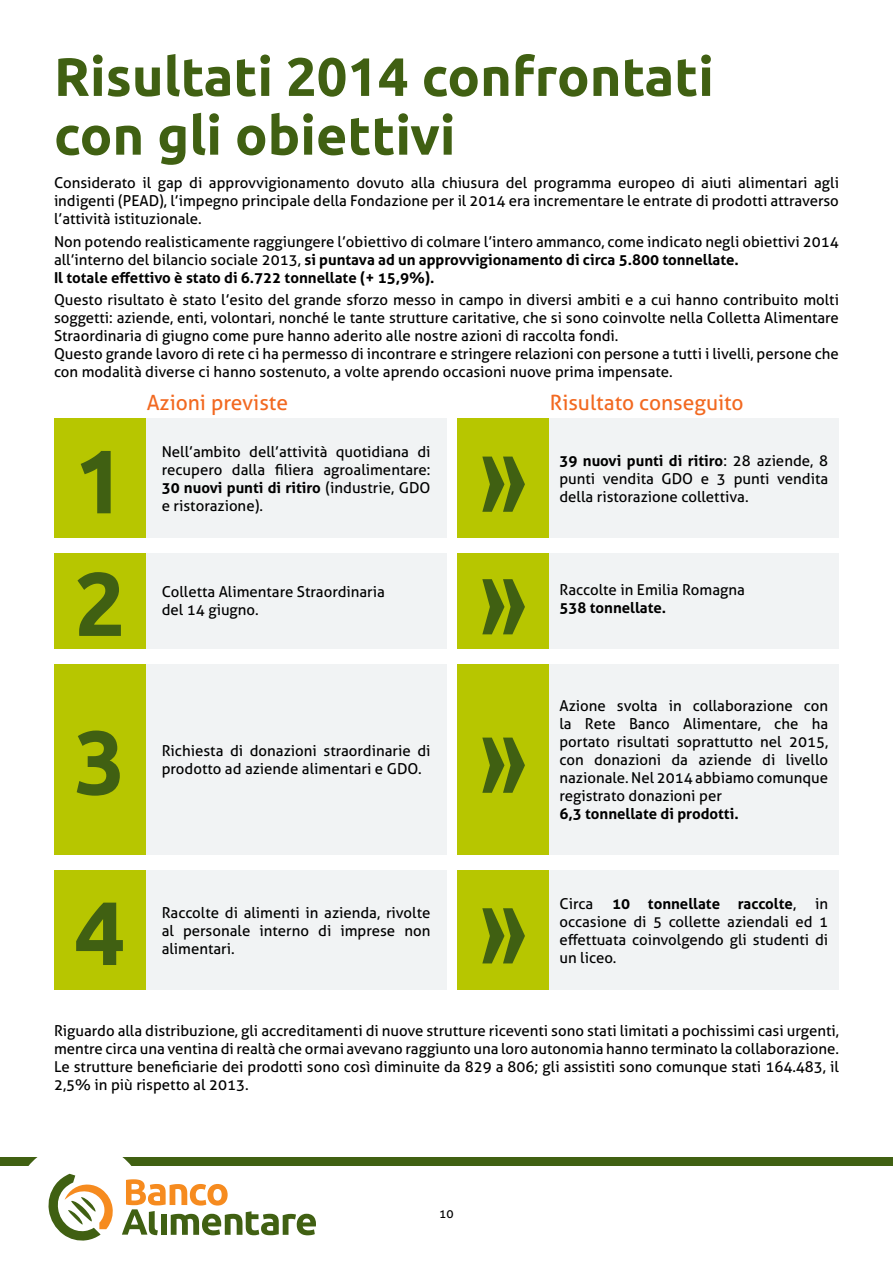
<style>
.page{position:relative;width:893px;height:1263px;background:#fff}
.page>*{position:absolute;margin:0;border:0;box-sizing:border-box;transform-origin:0 0}
.t1{font:700 90px/122.6px "Ubuntu";color:#406012}
.t2{font:condensed 90px/122.6px "Bernard";color:#406012}
.t3{font:700 54px/58.8px "Ubuntu";color:#406012}
.t4{font:21px "Aller";color:#f26921}
.t5{font:15px/18px "Aller";color:#000;text-align:justify}
.t6{font:700 15px "Aller";color:#000}
.t7{font:12px "Aller";color:#000}
.s1{font-weight:700}
.s2{font-weight:400}
</style>
<div class="page">
<div style="left:0;top:1157px;width:893px;height:8px;background:#406012"></div>
<svg style="left:13px;top:1157px;width:303px;height:84px"></svg>
<div style="left:146px;top:419px;width:300px;height:119px;background:#f1f3f4"></div>
<div style="left:146px;top:553px;width:300px;height:95px;background:#f1f3f4"></div>
<div style="left:146px;top:870px;width:300px;height:120px;background:#f1f3f4"></div>
<div style="left:146px;top:664px;width:300px;height:191px;background:#f1f3f4"></div>
<div style="left:549px;top:553px;width:290px;height:95px;background:#f1f3f4"></div>
<div style="left:549px;top:870px;width:290px;height:120px;background:#f1f3f4"></div>
<div style="left:549px;top:664px;width:290px;height:191px;background:#f1f3f4"></div>
<div style="left:54px;top:419px;width:92px;height:119px;background:#b7c600"></div>
<div style="left:54px;top:553px;width:92px;height:95px;background:#b7c600"></div>
<div style="left:54px;top:870px;width:92px;height:120px;background:#b7c600"></div>
<div style="left:54px;top:664px;width:92px;height:191px;background:#b7c600"></div>
<div style="left:457px;top:553px;width:92px;height:95px;background:#b7c600"></div>
<div style="left:457px;top:870px;width:92px;height:120px;background:#b7c600"></div>
<div style="left:457px;top:664px;width:92px;height:191px;background:#b7c600"></div>
<div style="left:549px;top:419px;width:290px;height:119px;background:#f1f3f4"></div>
<div style="left:457px;top:419px;width:92px;height:119px;background:#b7c600"></div>
<p class="t3" style="left:54px;top:46px;width:661px">Risultati 2014 confrontati con gli obiettivi</p>
<p class="t5" style="left:54px;top:174px;width:786px">Considerato il gap di approvvigionamento dovuto alla chiusura del programma europeo di aiuti alimentari agli indigenti (PEAD), l’impegno principale della Fondazione per il 2014 era incrementare le entrate di prodotti attraverso l’attività istituzionale.</p>
<p class="t5" style="left:54px;top:232px;width:786px;text-align:left">Non potendo realisticamente raggiungere l’obiettivo di colmare l’intero ammanco, come indicato negli obiettivi 2014 all’interno del bilancio sociale 2013, <span class="s1">si puntava ad un approvvigionamento di circa 5.800 tonnellate.<br>Il totale effettivo è stato di 6.722 tonnellate (+ 15,9%).</span></p>
<p class="t5" style="left:54px;top:291px;width:786px;text-align:left">Questo risultato è stato l’esito del grande sforzo messo in campo in diversi ambiti e a cui hanno contribuito molti soggetti: aziende, enti, volontari, nonché le tante strutture caritative, che si sono coinvolte nella Colletta Alimentare Straordinaria di giugno come pure hanno aderito alle nostre azioni di raccolta fondi.<br>Questo grande lavoro di rete ci ha permesso di incontrare e stringere relazioni con persone a tutti i livelli, persone che con modalità diverse ci hanno sostenuto, a volte aprendo occasioni nuove prima impensate.</p>
<p class="t1" style="left:74px;top:419px;width:53px">1<br>2</p>
<p class="t1" style="left:74px;top:700px;width:53px">3</p>
<p class="t4" style="left:147px;top:390px;width:143px">Azioni previste</p>
<p class="t4" style="left:550px;top:390px;width:195px">Risultato conseguito</p>
<p class="t5" style="left:162px;top:443px;width:270px">Nell’ambito dell’attività quotidiana di recupero dalla filiera agroalimentare:<br><span class="s1">30 nuovi punti di ritiro</span> (industrie, GDO e ristorazione).</p>
<p class="t5" style="left:162px;top:583px;width:225px">Colletta Alimentare Straordinaria del 14 giugno.</p>
<p class="t5" style="left:162px;top:741px;width:270px">Richiesta di donazioni straordinarie di prodotto ad aziende alimentari e GDO.</p>
<p class="t2" style="left:481px;top:420px;width:45px">» »</p>
<p class="t2" style="left:481px;top:701px;width:45px">»</p>
<p class="t5" style="left:559px;top:452px;width:270px"><span class="s1">39 nuovi punti di ritiro</span>: 28 aziende, 8 punti vendita GDO e 3 punti vendita della ristorazione collettiva.</p>
<p class="t5" style="left:559px;top:581px;width:187px">Raccolte in Emilia Romagna<br><span class="s1">538 tonnellate.</span></p>
<p class="t5" style="left:559px;top:696px;width:270px;text-align:left">Azione svolta in collaborazione con la Rete Banco Alimentare, che ha portato risultati soprattutto nel 2015, con donazioni da aziende di livello nazionale. Nel 2014 abbiamo comunque registrato donazioni per<br><span class="s1">6,3 tonnellate di prodotti.</span></p>
<p class="t1" style="left:74px;top:870px;width:53px">4</p>
<p class="t5" style="left:162px;top:903px;width:270px">Raccolte di alimenti in azienda, rivolte al personale interno di imprese non alimentari.</p>
<p class="t2" style="left:481px;top:872px;width:45px">»</p>
<p class="t5" style="left:559px;top:894px;width:35px">Circa</p>
<p class="t6" style="left:612px;top:894px;width:185px">10 tonnellate raccolte<span class="s2">,</span></p>
<p class="t5" style="left:559px;top:894px;width:270px;text-indent:256px">in occasione di 5 collette aziendali ed 1 effettuata coinvolgendo gli studenti di un liceo.</p>
<p class="t5" style="left:54px;top:1021px;width:786px">Riguardo alla distribuzione, gli accreditamenti di nuove strutture riceventi sono stati limitati a pochissimi casi urgenti, mentre circa una ventina di realtà che ormai avevano raggiunto una loro autonomia hanno terminato la collaborazione.<br>Le strutture beneficiarie dei prodotti sono così diminuite da 829 a 806; gli assistiti sono comunque stati 164.483, il 2,5% in più rispetto al 2013.</p>
<p class="t7" style="left:439px;top:1206px;width:16px">10</p>
</div>
